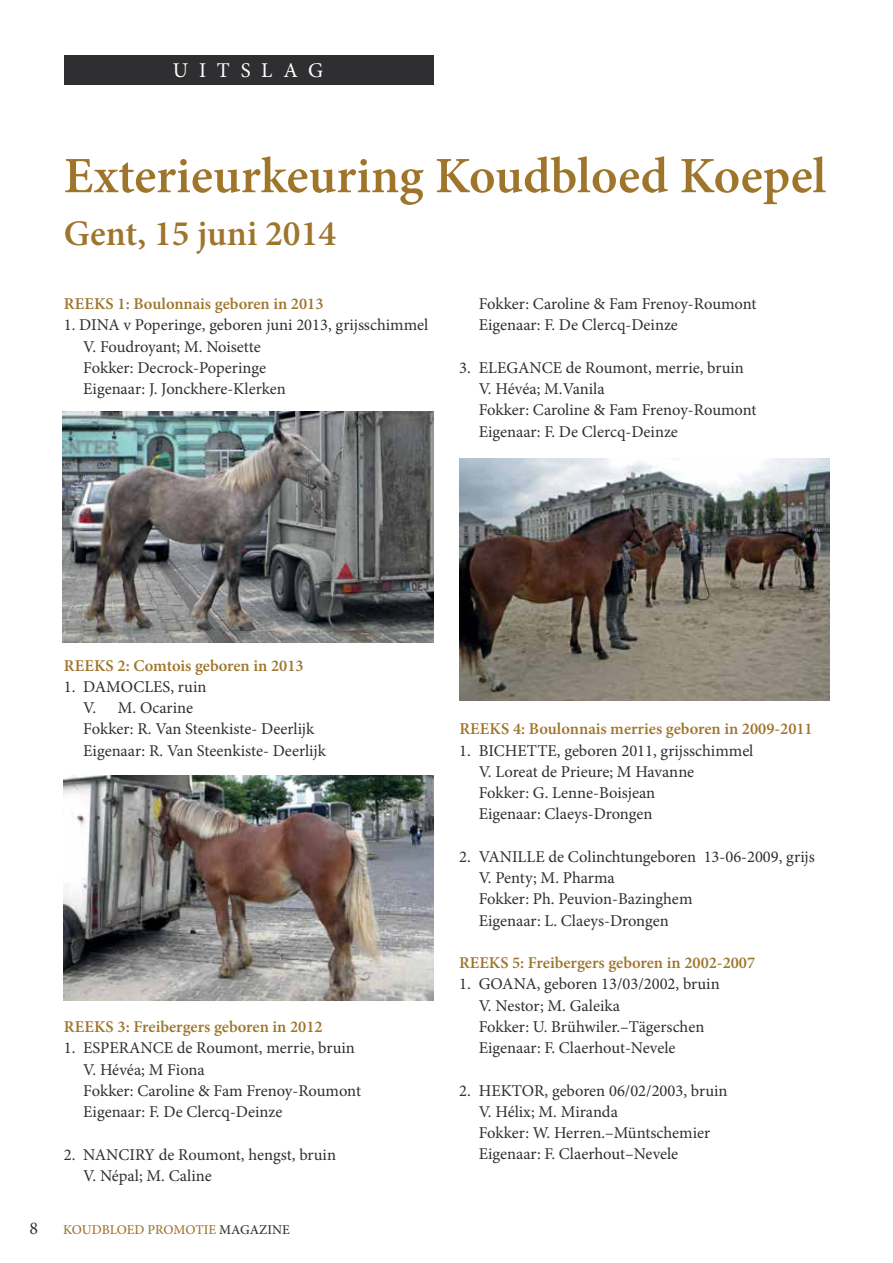
<style>
.page{position:relative;width:893px;height:1263px;background:#fff}
.page>*{position:absolute;margin:0;border:0;box-sizing:border-box;transform-origin:0 0}
.t1{font:600 51px "Minion Pro";color:#9e752b}
.t2{font:600 36px "Minion Pro";color:#9e752b}
.t3{font:21px "Minion Pro";letter-spacing:.51em;color:#fff}
.t4{font:18px "Minion Pro";color:#3a3128}
.t5{font:16.5px/21.3px "Minion Pro";color:#2f2f31}
.t6{font:600 16.5px "Minion Pro";color:#9e752b}
.t7{font:500 13.5px "Minion Pro";letter-spacing:-.005em;color:#9e752b}
.s1{color:#3a3128}
</style>
<div class="page">
<div style="left:64px;top:55px;width:370px;height:30px;background:#2f2f31"></div>
<img style="left:64px;top:775px;width:370px;height:226px">
<img style="left:459px;top:458px;width:370px;height:243px">
<img style="left:62px;top:412px;width:372px;height:231px">
<p class="t3" style="left:173px;top:57px;width:152px">UITSLAG</p>
<h1 class="t1" style="left:64px;top:141px;width:764px">Exterieurkeuring Koudbloed Koepel</h1>
<h2 class="t2" style="left:64px;top:209px;width:274px">Gent, 15 juni 2014</h2>
<p class="t6" style="left:64px;top:292px;width:261px">REEKS 1: Boulonnais geboren in 2013</p>
<p class="t5" style="left:83px;top:315px;width:347px;text-indent:-20px">1. DINA v Poperinge, geboren juni 2013, grijsschimmel V. Foudroyant; M. Noisette<br>Fokker: Decrock-Poperinge<br>Eigenaar: J. Jonckhere-Klerken</p>
<p class="t5" style="left:479px;top:293px;width:279px">Fokker: Caroline &amp; Fam Frenoy-Roumont<br>Eigenaar: F. De Clercq-Deinze</p>
<p class="t5" style="left:479px;top:357px;width:279px;text-indent:-20px">3. ELEGANCE de Roumont, merrie, bruin<br>V. Hévéa; M.Vanila<br>Fokker: Caroline &amp; Fam Frenoy-Roumont<br>Eigenaar: F. De Clercq-Deinze</p>
<p class="t6" style="left:64px;top:654px;width:241px">REEKS 2: Comtois geboren in 2013</p>
<p class="t5" style="left:83px;top:676px;width:244px;text-indent:-20px">1. DAMOCLES, ruin<br>V. M. Ocarine<br>Fokker: R. Van Steenkiste- Deerlijk<br>Eigenaar: R. Van Steenkiste- Deerlijk</p>
<p class="t6" style="left:64px;top:1015px;width:260px">REEKS 3: Freibergers geboren in 2012</p>
<p class="t5" style="left:83px;top:1037px;width:279px;text-indent:-20px">1. ESPERANCE de Roumont, merrie, bruin<br>V. Hévéa; M Fiona<br>Fokker: Caroline &amp; Fam Frenoy-Roumont<br>Eigenaar: F. De Clercq-Deinze</p>
<p class="t5" style="left:83px;top:1144px;width:254px;text-indent:-20px">2. NANCIRY de Roumont, hengst, bruin<br>V. Népal; M. Caline</p>
<p class="t4" style="left:30px;top:1216px;width:10px">8</p>
<p class="t7" style="left:63px;top:1220px;width:228px">KOUDBLOED PROMOTIE <span class="s1">MAGAZINE</span></p>
<p class="t6" style="left:459px;top:718px;width:355px">REEKS 4: Boulonnais merries geboren in 2009-2011</p>
<p class="t5" style="left:479px;top:740px;width:276px;text-indent:-20px">1. BICHETTE, geboren 2011, grijsschimmel<br>V. Loreat de Prieure; M Havanne<br>Fokker: G. Lenne-Boisjean<br>Eigenaar: Claeys-Drongen</p>
<p class="t5" style="left:479px;top:846px;width:338px;text-indent:-20px">2. VANILLE de Colinchtungeboren 13-06-2009, grijs V. Penty; M. Pharma<br>Fokker: Ph. Peuvion-Bazinghem<br>Eigenaar: L. Claeys-Drongen</p>
<p class="t6" style="left:459px;top:951px;width:297px">REEKS 5: Freibergers geboren in 2002-2007</p>
<p class="t5" style="left:479px;top:973px;width:242px;text-indent:-20px">1. GOANA, geboren 13/03/2002, bruin<br>V. Nestor; M. Galeika<br>Fokker: U. Brühwiler.–Tägerschen<br>Eigenaar: F. Claerhout-Nevele</p>
<p class="t5" style="left:479px;top:1080px;width:250px;text-indent:-20px">2. HEKTOR, geboren 06/02/2003, bruin<br>V. Hélix; M. Miranda<br>Fokker: W. Herren.–Müntschemier<br>Eigenaar: F. Claerhout–Nevele</p>
</div>
